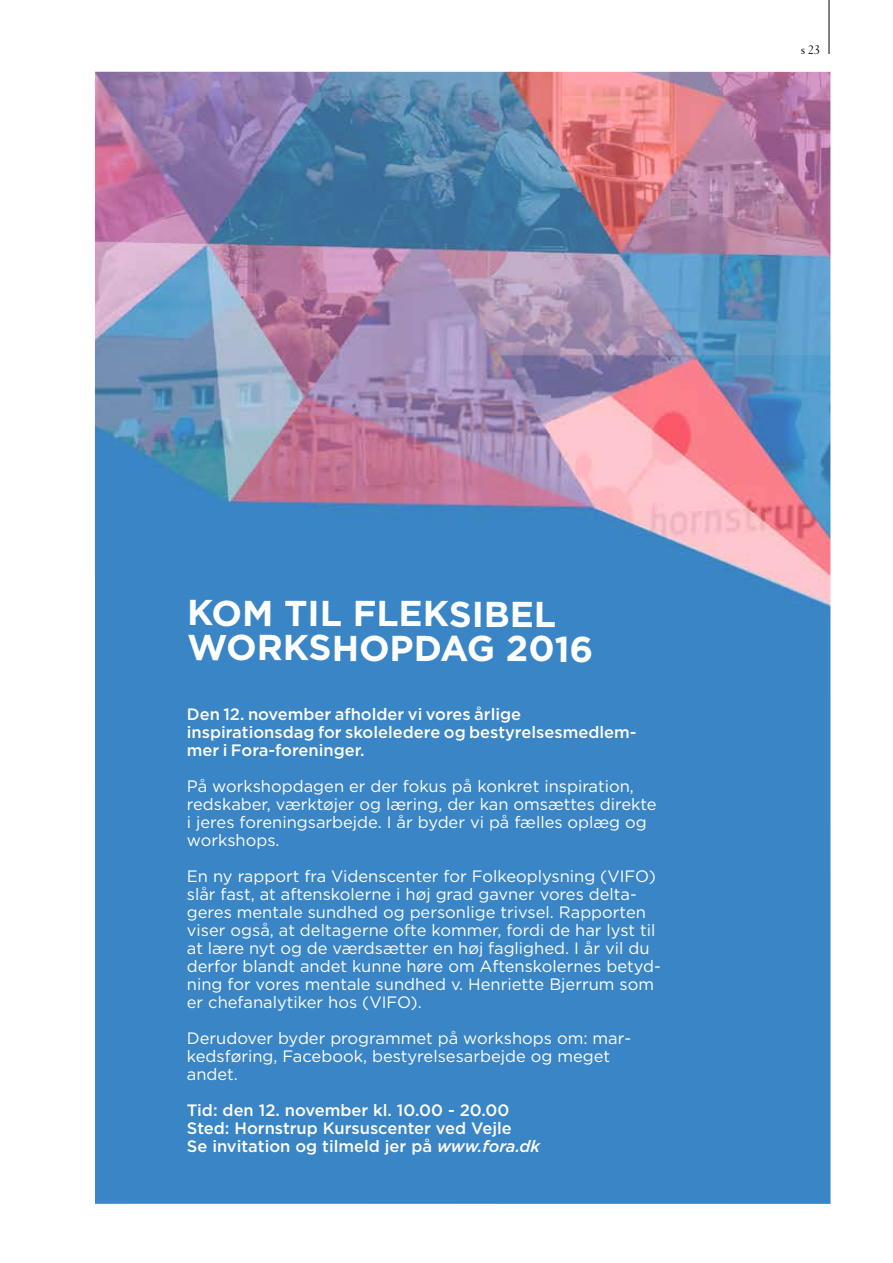
<style>
.page{position:relative;width:893px;height:1263px;background:#fff}
.page>*{position:absolute;margin:0;border:0;box-sizing:border-box;transform-origin:0 0}
.t1{font:700 36px/34.5px "Gotham";letter-spacing:-.005em;color:#fff}
.t2{font:16.5px/18px "Gotham";color:#fff}
.t3{font:500 16.5px/18px "Gotham";color:#fff}
.t4{font:13.5px "Granjon LT Std";color:#000}
.s1{font-style:italic}
</style>
<div class="page">
<hr style="left:829px;top:0;width:1px;height:54px;background:#000">
<img style="left:95px;top:72px;width:735px;height:1132px">
<p class="t4" style="left:801px;top:42px;width:21px">s 23</p>
<h1 class="t1" style="left:187px;top:596px;width:408px">KOM TIL FLEKSIBEL<br>WORKSHOPDAG 2016</h1>
<p class="t3" style="left:187px;top:705px;width:451px">Den 12. november afholder vi vores årlige inspirationsdag for skoleledere og bestyrelsesmedlem&shy;mer i Fora-foreninger.</p>
<p class="t2" style="left:187px;top:777px;width:471px">På workshopdagen er der fokus på konkret inspiration, redskaber, værktøjer og læring, der kan omsættes direkte i jeres foreningsarbejde. I år byder vi på fælles oplæg og workshops.</p>
<p class="t2" style="left:187px;top:867px;width:475px">En ny rapport fra Videnscenter for Folkeoplysning (VIFO) slår fast, at aftenskolerne i høj grad gavner vores delta&shy;geres mentale sundhed og personlige trivsel. Rapporten viser også, at deltagerne ofte kommer, fordi de har lyst til at lære nyt og de værdsætter en høj faglighed. I år vil du derfor blandt andet kunne høre om Aftenskolernes betyd&shy;ning for vores mentale sundhed v. Henriette Bjerrum som er chefanalytiker hos (VIFO).</p>
<p class="t2" style="left:187px;top:1029px;width:446px">Derudover byder programmet på workshops om: mar&shy;kedsføring, Facebook, bestyrelsesarbejde og meget andet.</p>
<p class="t3" style="left:187px;top:1101px;width:355px">Tid: den 12. november kl. 10.00 - 20.00<br>Sted: Hornstrup Kursuscenter ved Vejle<br>Se invitation og tilmeld jer på <span class="s1">www.fora.dk</span></p>
</div>
